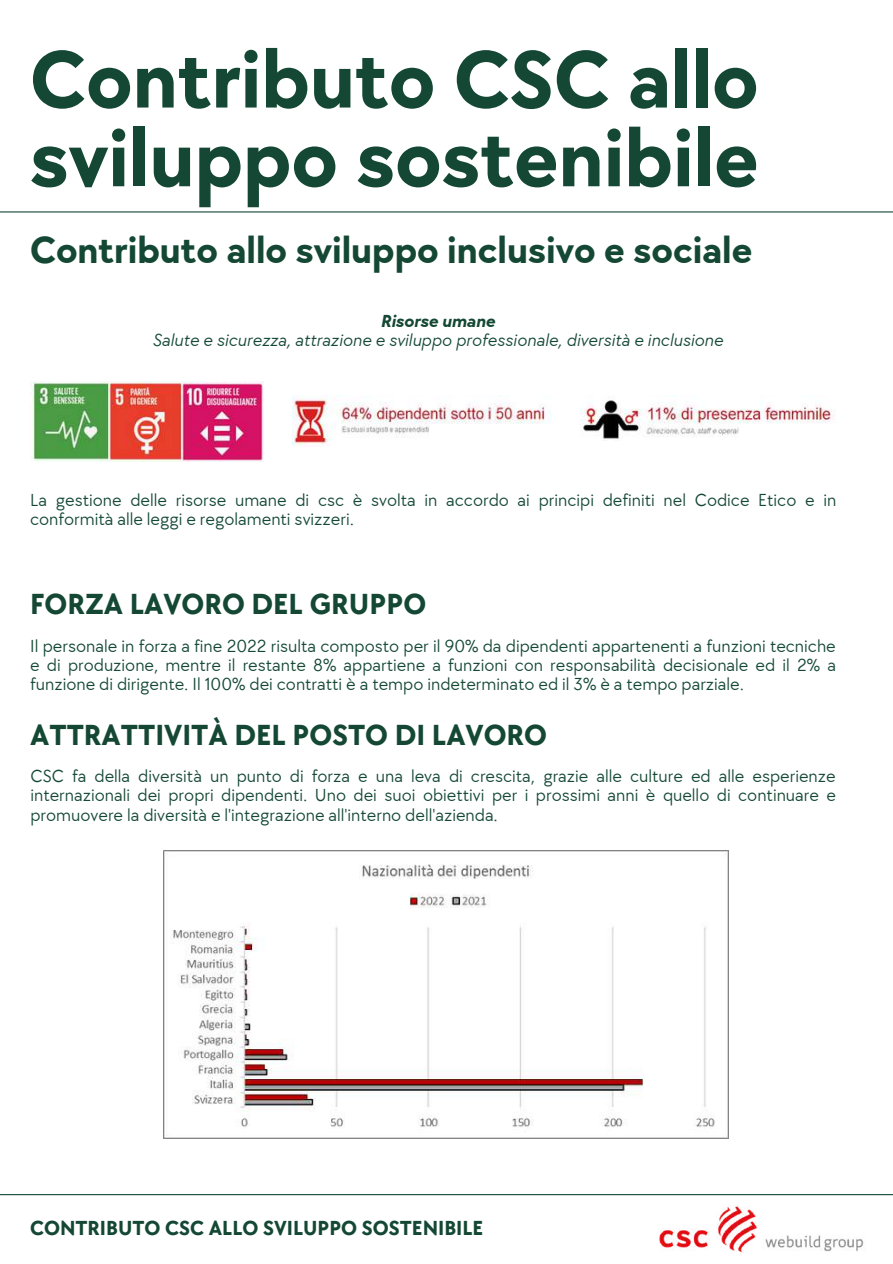
<style>
.page{position:relative;width:893px;height:1264px;background:#fff}
.page>*{position:absolute;margin:0;border:0;box-sizing:border-box;transform-origin:0 0}
.t1{font:700 83.85px/78.8px "TT Chocolates";color:#144835}
.t2{font:700 39px "TT Chocolates";color:#144835}
.t3{font:700 30px "TT Chocolates";color:#144835}
.t4{font:700 21px "TT Chocolates";color:#144835}
.t5{font:18px/19px "TT Chocolates";color:#144835;text-align:justify}
.t6{font:italic 18px "TT Chocolates";color:#144835}
.t7{font:italic 700 18px "TT Chocolates";color:#144835}
</style>
<div class="page">
<hr style="left:0;top:211px;width:892px;height:1px;background:#144835">
<hr style="left:0;top:1193px;width:892px;height:2px;background:#144835">
<img style="left:31px;top:381px;width:233px;height:80px">
<img style="left:293px;top:395px;width:258px;height:52px">
<img style="left:580px;top:395px;width:256px;height:44px">
<img style="left:164px;top:850px;width:564px;height:288px">
<img style="left:629px;top:1135px;width:263px;height:118px">
<h1 class="t1" style="left:30px;top:43px;width:730px">Contributo CSC allo sviluppo sostenibile</h1>
<h2 class="t2" style="left:30px;top:228px;width:723px">Contributo allo sviluppo inclusivo e sociale</h2>
<p class="t7" style="left:380px;top:311px;width:116px">Risorse umane</p>
<p class="t6" style="left:152px;top:330px;width:572px">Salute e sicurezza, attrazione e sviluppo professionale, diversità e inclusione</p>
<p class="t5" style="left:30px;top:490px;width:807px">La gestione delle risorse umane di csc è svolta in accordo ai principi definiti nel Codice Etico e in conformità alle leggi e regolamenti svizzeri.</p>
<h3 class="t3" style="left:30px;top:587px;width:397px">FORZA LAVORO DEL GRUPPO</h3>
<p class="t5" style="left:30px;top:636px;width:807px">Il personale in forza a fine 2022 risulta composto per il 90% da dipendenti appartenenti a funzioni tecniche e di produzione, mentre il restante 8% appartiene a funzioni con responsabilità decisionale ed il 2% a funzione di dirigente. Il 100% dei contratti è a tempo indeterminato ed il 3% è a tempo parziale.</p>
<h3 class="t3" style="left:30px;top:718px;width:518px">ATTRATTIVITÀ DEL POSTO DI LAVORO</h3>
<p class="t5" style="left:30px;top:767px;width:807px">CSC fa della diversità un punto di forza e una leva di crescita, grazie alle culture ed alle esperienze internazionali dei propri dipendenti. Uno dei suoi obiettivi per i prossimi anni è quello di continuare e promuovere la diversità e l'integrazione all'interno dell'azienda.</p>
<p class="t4" style="left:30px;top:1215px;width:455px">CONTRIBUTO CSC ALLO SVILUPPO SOSTENIBILE</p>
</div>
